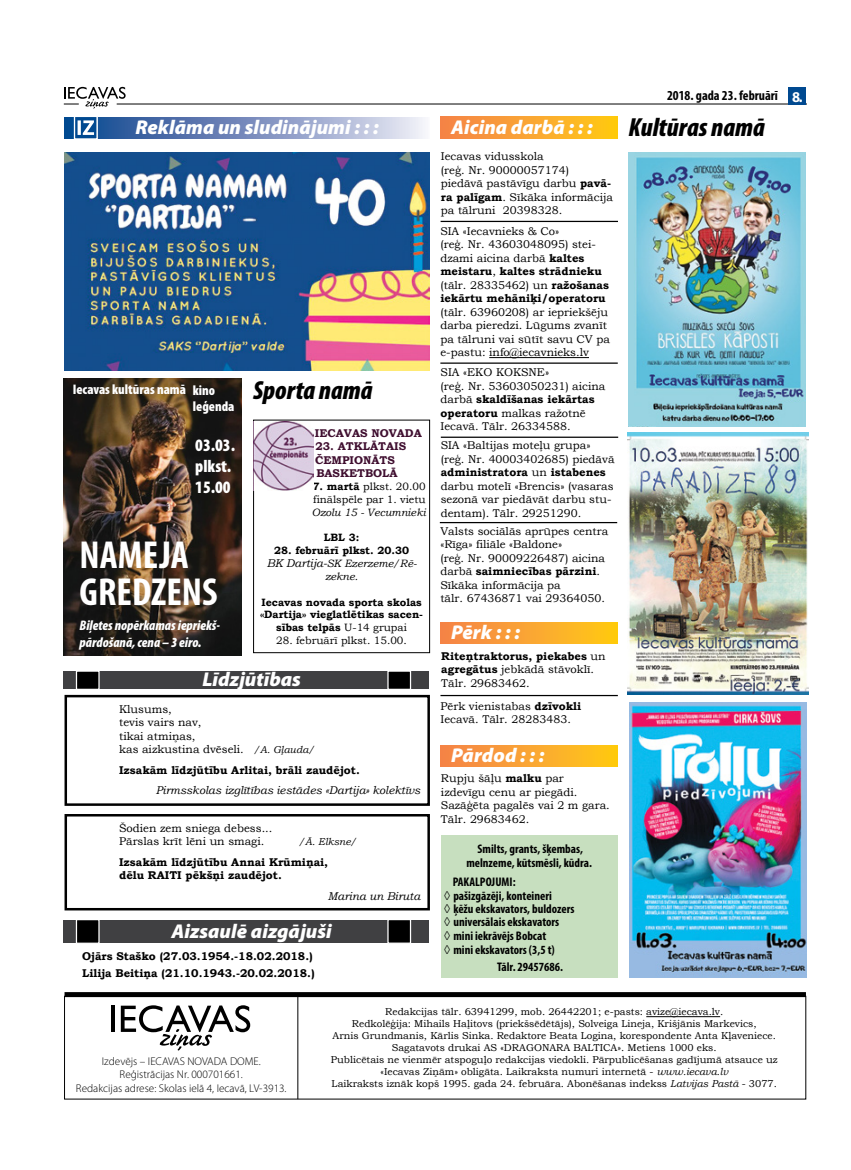
<style>
.page{position:relative;width:851px;height:1170px;background:#fff}
.page>*{position:absolute;margin:0;border:0;box-sizing:border-box;transform-origin:0 0}
.t1{font:700 condensed 39.12px/36.6px "Myriad Pro";color:#fff}
.t2{font:italic 900 condensed 26.25px "Myriad Pro";color:#000}
.t3{font:italic 900 20px "Myriad Pro";color:#fff}
.t4{font:900 condensed 17.5px/21px "Myriad Pro";color:#fff}
.t5{font:700 15px "Myriad Pro";color:#fff}
.t6{font:italic 900 condensed 13.88px/16.6px "Myriad Pro";color:#fff}
.t7{font:900 condensed 13.88px/17.4px "Myriad Pro";color:#fff}
.t8{font:700 condensed 13.75px "Myriad Pro";color:#000}
.t9{font:700 condensed 12.5px/13.5px "Myriad Pro";color:#000;text-align:center}
.t10{font:11.25px/13.5px "Bookman Old Style";color:#000}
.t11{font:700 11.25px/13.5px "Bookman Old Style";color:#000}
.t12{font:300 11.25px/13.5px "Myriad Pro";color:#000;text-align:center}
.t13{font:italic 11.25px "Bookman Old Style";color:#000}
.t14{font:700 11.25px/13.5px "Bookman Old Style";color:#3f0e2f}
.t15{font:700 10.62px/13.1px "Bookman Old Style";color:#000;text-align:center}
.t16{font:10.62px/12.8px "Bookman Old Style";color:#000}
.t17{font:italic 10.62px "Bookman Old Style";color:#000}
.t18{font:10px/12px "Bookman Old Style";color:#000;text-align:center}
.t19{font:italic 10px "Bookman Old Style";color:#000}
.s1{font-weight:700}
.s2{font-weight:400;font-style:italic;font-size:11.25px}
.s3{font-weight:400;font-style:italic}
.s4{font-weight:400}
.s5{font-style:italic;font-size:10px}
.s6{font-family:"Bookman Old Style";font-weight:400;font-stretch:normal}
.s7{font-style:italic}
</style>
<div class="page">
<hr style="left:117px;top:104px;width:689px;height:1px;background:#000">
<svg style="left:64px;top:87px;width:62px;height:22px"></svg>
<div style="left:788px;top:87px;width:18px;height:18px;background:#004990"></div>
<hr style="left:297px;top:996px;width:1px;height:102px;background:#000">
<hr style="left:111px;top:1005px;width:4px;height:26px;background:#000">
<svg style="left:121px;top:1005px;width:129px;height:45px"></svg>
<hr style="left:646px;top:1016px;width:74px;height:1px;background:#000">
<div style="left:64px;top:992px;width:741px;height:5px;background:#000"></div>
<svg style="left:64px;top:117px;width:361px;height:21px;background:#7f94c1"></svg>
<div style="left:64px;top:671px;width:365px;height:17px;background:#404042"></div>
<svg style="left:75px;top:671px;width:25px;height:18px"></svg>
<svg style="left:386px;top:671px;width:25px;height:18px"></svg>
<div style="left:64px;top:694px;width:366px;height:111px;border:2px solid #000"></div>
<div style="left:64px;top:814px;width:366px;height:96px;border:2px solid #000"></div>
<svg style="left:73px;top:117px;width:25px;height:22px"></svg>
<div style="left:440px;top:117px;width:178px;height:21px;background:linear-gradient(to right,#f5824c,#ffca15)"></div>
<div style="left:440px;top:622px;width:177px;height:21px;background:linear-gradient(to right,#f5824c,#ffca15)"></div>
<hr style="left:440px;top:695px;width:177px;height:1px;background:#000">
<hr style="left:441px;top:436px;width:177px;height:2px;background:#000">
<hr style="left:440px;top:221px;width:178px;height:1px;background:#000">
<hr style="left:440px;top:522px;width:177px;height:1px;background:#000">
<hr style="left:440px;top:362px;width:177px;height:2px;background:#000">
<div style="left:440px;top:835px;width:177px;height:143px;background:#c7dfbf"></div>
<div style="left:440px;top:745px;width:177px;height:21px;background:linear-gradient(to right,#f5824c,#ffca15)"></div>
<div style="left:64px;top:920px;width:365px;height:22px;background:#404042"></div>
<svg style="left:75px;top:920px;width:25px;height:23px"></svg>
<svg style="left:386px;top:920px;width:25px;height:23px"></svg>
<div style="left:253px;top:420px;width:177px;height:233px;border:1px solid #000"></div>
<img style="left:253px;top:421px;width:61px;height:70px">
<img style="left:627px;top:432px;width:181px;height:262px">
<img style="left:628px;top:152px;width:177px;height:274px">
<img style="left:629px;top:702px;width:177px;height:275px">
<hr style="left:489px;top:357px;width:100px;height:1px;background:#000">
<img style="left:64px;top:378px;width:178px;height:277px">
<img style="left:64px;top:152px;width:366px;height:218px">
<h3 class="t3" style="left:135px;top:116px;width:245px">Reklāma un sludinājumi : : :</h3>
<p class="t7" style="left:193px;top:380px;width:43px;text-indent:-120px">Iecavas kultūras namā kino leģenda</p>
<h3 class="t4" style="left:195px;top:435px;width:41px">03.03. plkst.<br>15.00</h3>
<h1 class="t1" style="left:80px;top:536px;width:139px">NAMEJA<br>GREDZENS</h1>
<p class="t6" style="left:80px;top:617px;width:142px">Biļetes nopērkamas iepriekš&shy;pārdošanā, cena – 3 eiro.</p>
<h2 class="t2" style="left:253px;top:376px;width:121px">Sporta namā</h2>
<p class="t14" style="left:315px;top:426px;width:108px">IECAVAS NOVADA</p>
<p class="t14" style="left:315px;top:439px;width:92px">23. ATKLĀTAIS<br>ČEMPIONĀTS<br>BASKETBOLĀ</p>
<p class="t16" style="left:312px;top:480px;width:115px"><span class="s1">7. martā</span> plkst. 20.00 finālspēle par 1. vietu</p>
<p class="t17" style="left:312px;top:505px;width:115px">Ozolu 15 - Vecumnieki</p>
<p class="t15" style="left:324px;top:531px;width:37px">LBL 3:</p>
<p class="t15" style="left:266px;top:543px;width:152px">28. februārī plkst. 20.30<br><span class="s2">BK Dartija-</span><span class="s3">SK Ezerzeme/Rē&shy;zekne.</span></p>
<p class="t15" style="left:260px;top:595px;width:164px;line-height:12.8px">Iecavas novada sporta skolas «Dartija» vieglatlētikas sacen&shy;sības telpās <span class="s4">U-14 grupai</span></p>
<p class="t16" style="left:276px;top:634px;width:132px">28. februārī plkst. 15.00.</p>
<h3 class="t3" style="left:202px;top:668px;width:100px">Līdzjūtības</h3>
<p class="t10" style="left:119px;top:702px;width:197px">Klusums,<br>tevis vairs nav,<br>tikai atmiņas,<br>kas aizkustina dvēseli. <span class="s5">/A. Gļauda/</span></p>
<p class="t11" style="left:119px;top:762px;width:242px">Izsakām līdzjūtību Arlitai, brāli zaudējot.</p>
<p class="t13" style="left:156px;top:782px;width:266px">Pirmsskolas izglītības iestādes «Dartija» kolektīvs</p>
<p class="t10" style="left:119px;top:821px;width:155px">Šodien zem sniega debess...<br>Pārslas krīt lēni un smagi.</p>
<p class="t19" style="left:299px;top:834px;width:59px">/Ā. Elksne/</p>
<p class="t11" style="left:119px;top:855px;width:210px">Izsakām līdzjūtību Annai Krūmiņai, dēlu RAITI pēkšņi zaudējot.</p>
<p class="t13" style="left:328px;top:888px;width:94px">Marina un Biruta</p>
<h3 class="t3" style="left:171px;top:919px;width:162px">Aizsaulē aizgājuši</h3>
<p class="t11" style="left:82px;top:947px;width:234px;line-height:17px">Ojārs Staško (27.03.1954.-18.02.2018.)<br>Lilija Beitiņa (21.10.1943.-20.02.2018.)</p>
<h3 class="t3" style="left:451px;top:116px;width:143px">Aicina darbā : : :</h3>
<p class="t10" style="left:441px;top:150px;width:173px">Iecavas vidusskola<br>(reģ. Nr. 90000057174) piedāvā pastāvīgu darbu <span class="s1">pavā&shy;ra palīgam</span>. Sīkāka informācija pa tālruni 20398328.</p>
<p class="t10" style="left:440px;top:224px;width:170px">SIA «Iecavnieks &amp; Co»<br>(reģ. Nr. 43603048095) stei&shy;dzami aicina darbā <span class="s1">kaltes meistaru</span>, <span class="s1">kaltes strādnieku </span>(tālr. 28335462) un <span class="s1">ražošanas iekārtu mehāniķi/operatoru</span></p>
<p class="t10" style="left:440px;top:305px;width:171px">(tālr. 63960208) ar iepriekšēju darba pieredzi. Lūgums zvanīt pa tālruni vai sūtīt savu CV pa e-pastu: info@iecavnieks.lv</p>
<p class="t10" style="left:440px;top:366px;width:166px">SIA «EKO KOKSNE»<br>(reģ. Nr. 53603050231) aicina darbā <span class="s1">skaldīšanas iekārtas operatoru</span> malkas ražotnē<br>Iecavā. Tālr. 26334588.</p>
<p class="t10" style="left:440px;top:438px;width:175px">SIA «Baltijas moteļu grupa» (reģ. Nr. 40003402685) piedāvā <span class="s1">administratora</span> un <span class="s1">istabenes </span>darbu motelī «Brencis» (vasaras sezonā var piedāvāt darbu stu&shy;dentam). Tālr. 29251290.</p>
<p class="t10" style="left:440px;top:524px;width:169px">Valsts sociālās aprūpes centra «Rīga» filiāle «Baldone»<br>(reģ. Nr. 90009226487) aicina darbā <span class="s1">saimniecības pārzini</span>.<br>Sīkāka informācija pa<br>tālr. 67436871 vai 29364050.</p>
<h3 class="t3" style="left:451px;top:621px;width:70px">Pērk : : :</h3>
<p class="t11" style="left:441px;top:649px;width:166px">Riteņtraktorus, piekabes <span class="s4">un </span>agregātus <span class="s4">jebkādā stāvoklī.<br>Tālr. 29683462.</span></p>
<p class="t10" style="left:440px;top:699px;width:142px">Pērk vienistabas <span class="s1">dzīvokli<br></span>Iecavā. Tālr. 28283483.</p>
<h3 class="t3" style="left:451px;top:744px;width:95px">Pārdod : : :</h3>
<p class="t10" style="left:441px;top:771px;width:170px">Rupju šāļu <span class="s1">malku</span> par izdevīgu cenu ar piegādi.<br>Sazāģēta pagalēs vai 2 m gara.<br>Tālr. 29683462.</p>
<p class="t9" style="left:466px;top:841px;width:127px">Smilts, grants, šķembas, melnzeme, kūtsmēsli, kūdra.</p>
<p class="t9" style="left:444px;top:875px;width:132px;text-align:left;text-indent:8px">PAKALPOJUMI:<br><span class="s6">◊</span> pašizgāzēji, konteineri<br><span class="s6">◊</span> ķēžu ekskavators, buldozers <span class="s6">◊</span> universālais ekskavators<br><span class="s6">◊</span> mini iekrāvējs Bobcat<br><span class="s6">◊</span> mini ekskavators (3,5 t)</p>
<p class="t9" style="left:497px;top:959px;width:68px">Tālr. 29457686.</p>
<p class="t8" style="left:667px;top:87px;width:112px">2018. gada 23. februārī</p>
<h2 class="t2" style="left:628px;top:114px;width:138px">Kultūras namā</h2>
<p class="t12" style="left:76px;top:1054px;width:212px">Izdevējs – IECAVAS NOVADA DOME.<br>Reģistrācijas Nr. 000701661.<br>Redakcijas adrese: Skolas ielā 4, Iecavā, LV-3913.</p>
<p class="t18" style="left:331px;top:1005px;width:448px">Redakcijas tālr. 63941299, mob. 26442201; e-pasts: avize@iecava.lv.<br>Redkolēģija: Mihails Haļitovs (priekšsēdētājs), Solveiga Lineja, Krišjānis Markevics,<br>Arnis Grundmanis, Kārlis Sinka. Redaktore Beata Logina, korespondente Anta Kļaveniece.<br>Sagatavots drukai AS «DRAGONARA BALTICA». Metiens 1000 eks.<br>Publicētais ne vienmēr atspoguļo redakcijas viedokli. Pārpublicēšanas gadījumā atsauce uz «Iecavas Ziņām» obligāta. Laikraksta numuri internetā - <span class="s7">www.iecava.lv<br></span>Laikraksts iznāk kopš 1995. gada 24. februāra. Abonēšanas indekss <span class="s7">Latvijas Pastā</span> - 3077.</p>
<h3 class="t5" style="left:792px;top:87px;width:12px">8.</h3>
</div>
